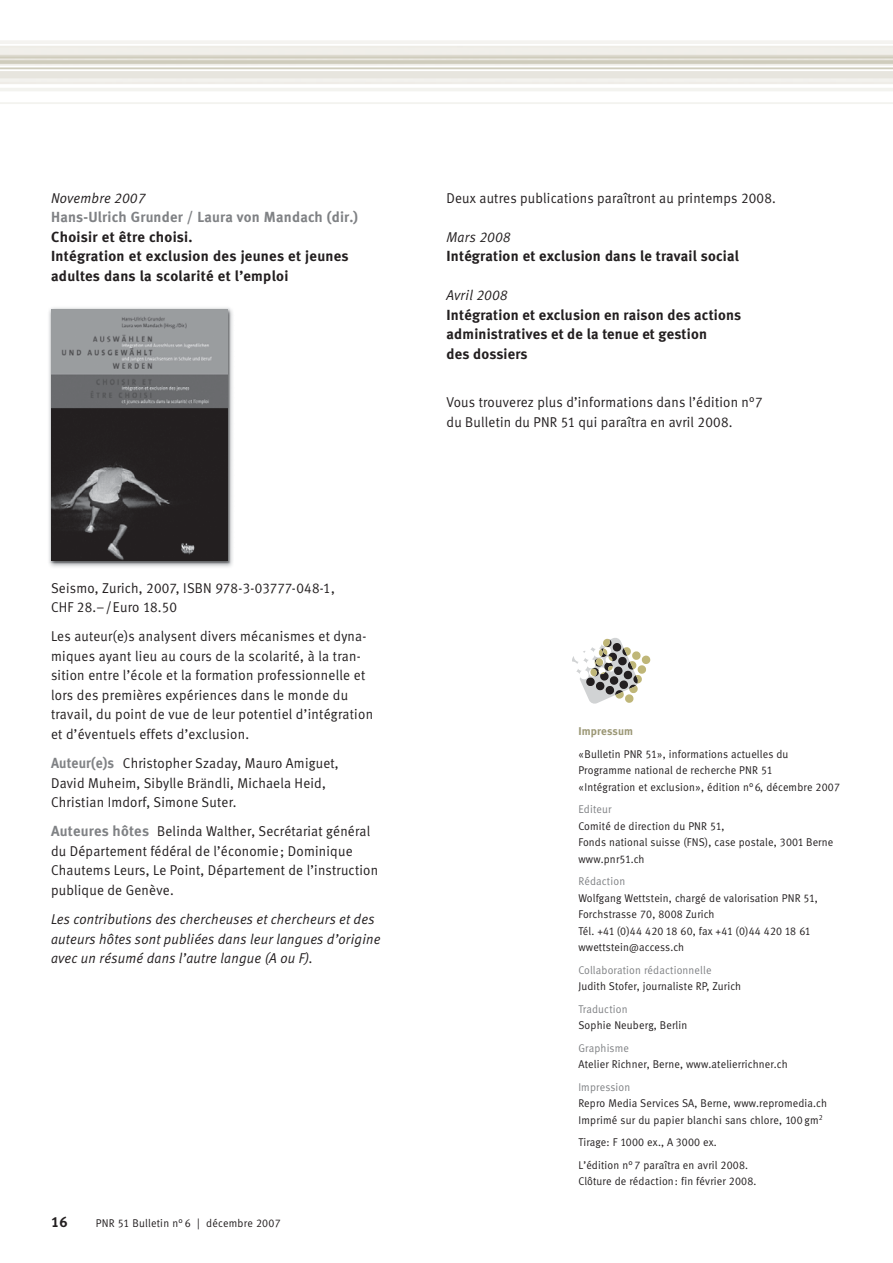
<style>
.page{position:relative;width:893px;height:1263px;background:#fff}
.page>*{position:absolute;margin:0;border:0;box-sizing:border-box;transform-origin:0 0}
.t1{font:14.7px/19.5px "Meta Bold LF";letter-spacing:.015em;color:#231f20}
.t2{font:14.7px "Meta Bold LF";letter-spacing:.015em;color:#808285}
.t3{font:14.25px/19.5px "Meta Normal LF";letter-spacing:.015em;color:#231f20;scale:.95 1}
.t4{font:italic 14.25px/19.5px "Meta Normal LF";letter-spacing:.015em;color:#231f20;scale:.95 1}
.t5{font:11.25px/16.5px "Meta Normal LF";letter-spacing:.015em;color:#231f20;scale:.95 1}
.t6{font:11.25px "Meta Normal LF";letter-spacing:.015em;color:#808285;scale:.95 1}
.t7{font:11.25px "Meta Bold LF";letter-spacing:.015em;color:#9b9775}
.s1{font-family:"Meta Bold LF";font-size:14.7px;color:#808285}
</style>
<div class="page">
<svg style="left:572px;top:638px;width:78px;height:66px"></svg>
<img style="left:49px;top:307px;width:184px;height:260px">
<img style="left:51px;top:309px;width:176px;height:252px">
<p class="t4" style="left:51px;top:189px;width:101px">Novembre 2007</p>
<p class="t2" style="left:51px;top:212px;width:309px">Hans-Ulrich Grunder / Laura von Mandach (dir.)</p>
<p class="t1" style="left:51px;top:228px;width:299px">Choisir et être choisi.<br>Intégration et exclusion des jeunes et jeunes adultes dans la scolarité et l’emploi</p>
<p class="t3" style="left:51px;top:579px;width:300px">Seismo, Zurich, 2007, ISBN 978-3-03777-048-1,<br>CHF 28.–/Euro 18.50</p>
<p class="t3" style="left:51px;top:628px;width:340px">Les auteur(e)s analysent divers mécanismes et dyna&shy;miques ayant lieu au cours de la scolarité, à la tran&shy;sition entre l’école et la formation professionnelle et lors des premières expériences dans le monde du travail, du point de vue de leur potentiel d’intégration et d’éventuels effets d’exclusion.</p>
<p class="t3" style="left:51px;top:755px;width:304px"><span class="s1">Auteur(e)s</span> Christopher Szaday, Mauro Amiguet,<br>David Muheim, Sibylle Brändli, Michaela Heid,<br>Christian Imdorf, Simone Suter.</p>
<p class="t3" style="left:51px;top:823px;width:346px"><span class="s1">Auteures hôtes</span> Belinda Walther, Secrétariat général du Département fédéral de l’économie; Dominique Chautems Leurs, Le Point, Département de l’instruction publique de Genève.</p>
<p class="t4" style="left:51px;top:911px;width:348px">Les contributions des chercheuses et chercheurs et des auteurs hôtes sont publiées dans leur langues d’origine avec un résumé dans l’autre langue (A ou F).</p>
<p class="t1" style="left:51px;top:1213px;width:18px">16</p>
<p class="t5" style="left:96px;top:1216px;width:196px">PNR 51 Bulletin n° 6 | décembre 2007</p>
<p class="t3" style="left:446px;top:189px;width:348px">Deux autres publications paraîtront au printemps 2008.</p>
<p class="t4" style="left:446px;top:228px;width:69px">Mars 2008</p>
<p class="t1" style="left:446px;top:247px;width:294px">Intégration et exclusion dans le travail social</p>
<p class="t4" style="left:446px;top:287px;width:66px">Avril 2008</p>
<p class="t1" style="left:446px;top:306px;width:296px">Intégration et exclusion en raison des actions administratives et de la tenue et gestion<br>des dossiers</p>
<p class="t3" style="left:446px;top:394px;width:334px">Vous trouverez plus d’informations dans l’édition n°7 du Bulletin du PNR 51 qui paraîtra en avril 2008.</p>
<p class="t7" style="left:578px;top:727px;width:56px">Impressum</p>
<p class="t5" style="left:578px;top:747px;width:277px">«Bulletin PNR 51», informations actuelles du<br>Programme national de recherche PNR 51<br>«Intégration et exclusion», édition n° 6, décembre 2007</p>
<p class="t6" style="left:578px;top:805px;width:36px">Editeur</p>
<p class="t5" style="left:578px;top:819px;width:270px">Comité de direction du PNR 51,<br>Fonds national suisse (FNS), case postale, 3001 Berne www.pnr51.ch</p>
<p class="t6" style="left:578px;top:877px;width:51px">Rédaction</p>
<p class="t5" style="left:578px;top:891px;width:253px">Wolfgang Wettstein, chargé de valorisation PNR 51, Forchstrasse 70, 8008 Zurich<br>Tél. +41 (0)44 420 18 60, fax +41 (0)44 420 18 61 wwettstein@access.ch</p>
<p class="t6" style="left:578px;top:966px;width:142px">Collaboration rédactionnelle</p>
<p class="t5" style="left:578px;top:979px;width:173px">Judith Stofer, journaliste RP, Zurich</p>
<p class="t6" style="left:578px;top:1005px;width:53px">Traduction</p>
<p class="t5" style="left:578px;top:1018px;width:116px">Sophie Neuberg, Berlin</p>
<p class="t6" style="left:578px;top:1044px;width:55px">Graphisme</p>
<p class="t5" style="left:578px;top:1057px;width:222px">Atelier Richner, Berne, www.atelierrichner.ch</p>
<p class="t6" style="left:578px;top:1083px;width:56px">Impression</p>
<p class="t5" style="left:578px;top:1096px;width:263px">Repro Media Services SA, Berne, www.repromedia.ch<br>Imprimé sur du papier blanchi sans chlore, 100 gm<sup>2</sup></p>
<p class="t5" style="left:578px;top:1132px;width:180px;line-height:22.5px">Tirage: F 1000 ex., A 3000 ex.<br>L’édition n° 7 paraîtra en avril 2008.</p>
<p class="t5" style="left:578px;top:1174px;width:189px">Clôture de rédaction: fin février 2008.</p>
</div>
